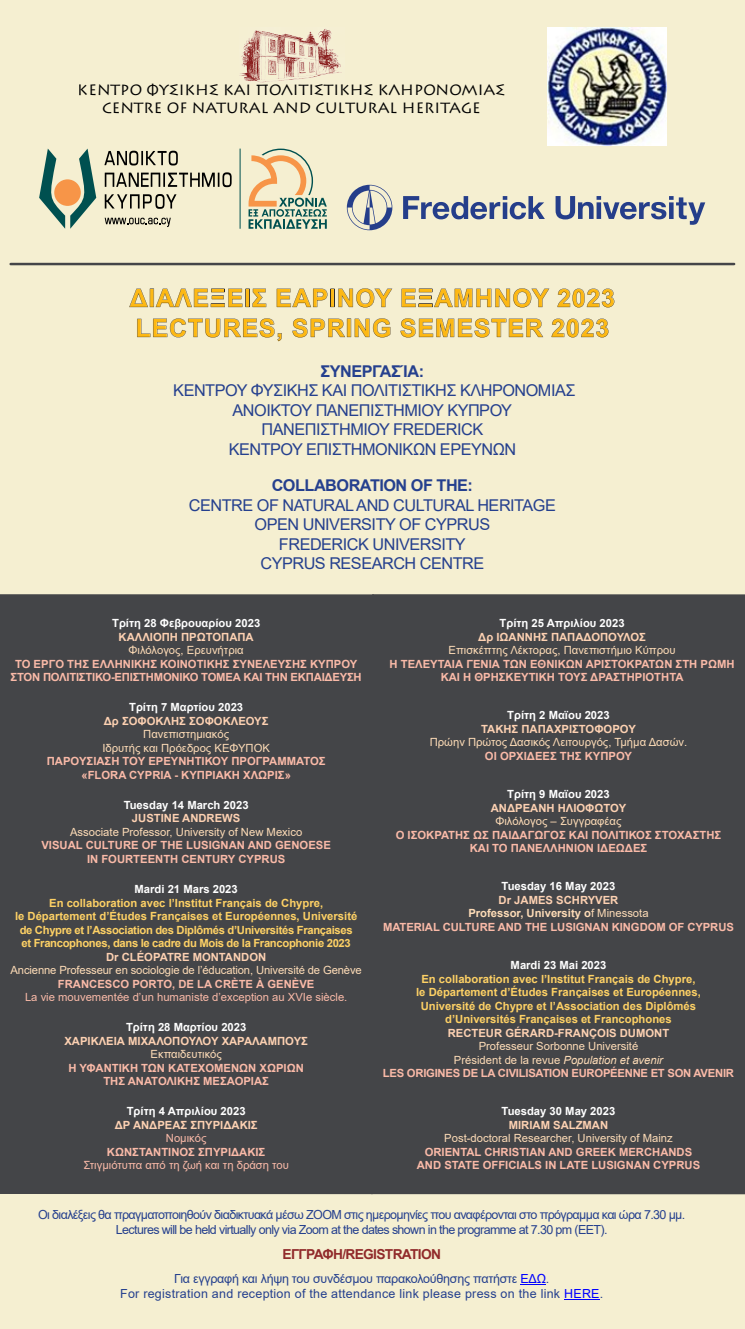
<style>
.page{position:relative;width:745px;height:1329px;background:#fff}
.page>*{position:absolute;margin:0;border:0;box-sizing:border-box;transform-origin:0 0}
.t1{font:700 25px/30px "Arial";letter-spacing:.03em;color:#fdb813}
.t2{font:16.25px/19.5px "Arial";letter-spacing:-.03em;color:#25408e;text-align:center}
.t3{font:700 16.25px "Arial";letter-spacing:-.03em;color:#25408e}
.t4{font:14.88px/17.9px "Lithos Pro";color:#000;text-align:center}
.t5{font:700 13.75px "Arial";letter-spacing:-.05em;color:#912b2b}
.t6{font:12.5px/15px "Arial";letter-spacing:-.05em;color:#25408e;text-align:center}
.t7{font:12.5px/15px "Arial";letter-spacing:.02em;color:#25408e;text-align:center}
.t8{font:700 11.25px/13.5px "Arial";color:#fabaa8;text-align:center}
.t9{font:11.25px/13.5px "Arial";color:#fedcb7;text-align:center}
.t10{font:700 11.25px "Arial";color:#fdd1b2}
.t11{font:700 11.25px/13.5px "Arial";letter-spacing:-.03em;color:#fed165;text-align:center}
.t12{font:700 11.25px/13.5px "Arial";letter-spacing:-.02em;color:#fabaa8;text-align:center}
.t13{font:700 11.25px "Arial";color:#fff}
.t14{font:700 11.25px/13.5px "Arial";color:#fed165;text-align:center}
.t15{font:11.25px "Arial";color:#fabaa8}
.s1{color:#fdd1b2}
.s2{color:#fedcb7}
.s3{font-weight:400;color:#fedcb7}
.s4{font-weight:400;font-style:italic;color:#fedcb7}
.s5{color:#00f}
</style>
<div class="page">
<div style="left:0;top:0;width:744px;height:1329px;background:#f5efd1"></div>
<div style="left:0;top:594px;width:371px;height:600px;background:#444548"></div>
<div style="left:371px;top:594px;width:373px;height:600px;background:#444548"></div>
<svg style="left:129px;top:289px;width:137px;height:18px"></svg>
<svg style="left:277px;top:288px;width:115px;height:19px"></svg>
<svg style="left:401px;top:288px;width:148px;height:19px"></svg>
<svg style="left:557px;top:289px;width:57px;height:18px"></svg>
<svg style="left:137px;top:318px;width:145px;height:23px"></svg>
<svg style="left:292px;top:318px;width:98px;height:19px"></svg>
<svg style="left:400px;top:318px;width:143px;height:19px"></svg>
<svg style="left:551px;top:319px;width:57px;height:18px"></svg>
<img style="left:240px;top:29px;width:102px;height:54px">
<img style="left:547px;top:27px;width:119px;height:118px">
<svg style="left:248px;top:149px;width:79px;height:80px"></svg>
<svg style="left:39px;top:149px;width:57px;height:80px"></svg>
<svg style="left:105px;top:194px;width:71px;height:15px"></svg>
<svg style="left:105px;top:172px;width:126px;height:15px"></svg>
<svg style="left:104px;top:151px;width:74px;height:15px"></svg>
<svg style="left:105px;top:218px;width:66px;height:9px"></svg>
<hr style="left:240px;top:149px;width:1px;height:80px;background:#005050">
<svg style="left:347px;top:185px;width:45px;height:45px"></svg>
<svg style="left:403px;top:196px;width:141px;height:23px"></svg>
<svg style="left:555px;top:196px;width:150px;height:29px"></svg>
<hr style="left:11px;top:263px;width:722px;height:2px;background:#444548">
<svg style="left:520px;top:1284px;width:25px;height:1px"></svg>
<hr style="left:564px;top:1299px;width:35px;height:1px;background:#00f">
<h3 class="t4" style="left:78px;top:83px;width:428px">ΚΕΝΤΡΟ ΦΥΣΙΚΗΣ ΚΑΙ ΠΟΛΙΤΙΣΤΙΚΗΣ ΚΛΗΡΟΝΟΜΙΑΣ<br>CENTRE OF NATURAL AND CULTURAL HERITAGE</h3>
<h1 class="t1" style="left:130px;top:285px;width:486px">ΔΙΑΛΕΞΕΙΣ ΕΑΡΙΝΟΥ ΕΞΑΜΗΝΟΥ 2023<br>LECTURES, SPRING SEMESTER 2023</h1>
<h2 class="t3" style="left:320px;top:365px;width:105px">ΣΥΝΕΡΓΑΣΊΑ:</h2>
<h2 class="t2" style="left:173px;top:382px;width:403px">ΚΕΝΤΡΟΥ ΦΥΣΙΚΗΣ ΚΑΙ ΠΟΛΙΤΙΣΤΙΚΗΣ ΚΛΗΡΟΝΟΜΙΑΣ ΑΝΟΙΚΤΟΥ ΠΑΝΕΠΙΣΤΗΜΙΟΥ ΚΥΠΡΟΥ ΠΑΝΕΠΙΣΤΗΜΙΟΥ FREDERICK<br>ΚΕΝΤΡΟΥ ΕΠΙΣΤΗΜΟΝΙΚΩΝ ΕΡΕΥΝΩΝ</h2>
<h2 class="t3" style="left:271px;top:479px;width:203px">COLLABORATION OF THE:</h2>
<h2 class="t2" style="left:189px;top:497px;width:368px">CENTRE OF NATURAL AND CULTURAL HERITAGE<br>OPEN UNIVERSITY OF CYPRUS<br>FREDERICK UNIVERSITY<br>CYPRUS RESEARCH CENTRE</h2>
<p class="t13" style="left:112px;top:619px;width:150px">Τρίτη 28 Φεβρουαρίου 2023</p>
<p class="t10" style="left:118px;top:632px;width:137px">ΚΑΛΛΙΟΠΗ ΠΡΩΤΟΠΑΠΑ</p>
<p class="t9" style="left:129px;top:644px;width:117px">Φιλόλογος, Ερευνήτρια</p>
<p class="t12" style="left:11px;top:658px;width:352px">ΤΟ ΕΡΓΟ ΤΗΣ ΕΛΛΗΝΙΚΗΣ ΚΟΙΝΟΤΙΚΗΣ ΣΥΝΕΛΕΥΣΗΣ ΚΥΠΡΟΥ<br>ΣΤΟΝ ΠΟΛΙΤΙΣΤΙΚΟ-ΕΠΙΣΤΗΜΟΝΙΚΟ ΤΟΜΕΑ ΚΑΙ ΤΗΝ ΕΚΠΑΙΔΕΥΣΗ</p>
<p class="t13" style="left:499px;top:619px;width:126px">Τρίτη 25 Απριλίου 2023</p>
<p class="t10" style="left:478px;top:632px;width:169px">Δρ ΙΩΑΝΝΗΣ ΠΑΠΑΔΟΠΟΥΛΟΣ</p>
<p class="t9" style="left:448px;top:644px;width:228px">Επισκέπτης Λέκτορας, Πανεπιστήμιο Κύπρου</p>
<p class="t8" style="left:389px;top:658px;width:346px">Η ΤΕΛΕΥΤΑΙΑ ΓΕΝΙΑ ΤΩΝ ΕΘΝΙΚΩΝ ΑΡΙΣΤΟΚΡΑΤΩΝ ΣΤΗ ΡΩΜΗ<br>ΚΑΙ Η ΘΡΗΣΚΕΥΤΙΚΗ ΤΟΥΣ ΔΡΑΣΤΗΡΙΟΤΗΤΑ</p>
<p class="t13" style="left:507px;top:711px;width:104px">Τρίτη 2 Μαϊου 2023</p>
<p class="t10" style="left:481px;top:725px;width:156px">ΤΑΚΗΣ ΠΑΠΑΧΡΙΣΤΟΦΟΡΟΥ</p>
<p class="t9" style="left:429px;top:737px;width:259px">Πρώην Πρώτος Δασικός Λειτουργός, Τμήμα Δασών.</p>
<p class="t8" style="left:485px;top:750px;width:148px">ΟΙ ΟΡΧΙΔΕΕΣ ΤΗΣ ΚΥΠΡΟΥ</p>
<p class="t13" style="left:507px;top:790px;width:104px">Τρίτη 9 Μαϊου 2023</p>
<p class="t10" style="left:490px;top:803px;width:137px">ΑΝΔΡΕΑΝΗ ΗΛΙΟΦΩΤΟΥ</p>
<p class="t9" style="left:495px;top:815px;width:127px">Φιλόλογος – Συγγραφέας</p>
<p class="t8" style="left:395px;top:829px;width:327px">Ο ΙΣΟΚΡΑΤΗΣ ΩΣ ΠΑΙΔΑΓΩΓΟΣ ΚΑΙ ΠΟΛΙΤΙΚΟΣ ΣΤΟΧΑΣΤΗΣ<br>ΚΑΙ ΤΟ ΠΑΝΕΛΛΗΝΙΟΝ ΙΔΕΩΔΕΣ</p>
<p class="t13" style="left:501px;top:882px;width:115px">Tuesday 16 May 2023</p>
<p class="t8" style="left:383px;top:894px;width:352px"><span class="s1">Dr JAMES SCHRYVER<br></span><span class="s2">Professor, University o</span><span class="s3">f Minessota<br></span>MATERIAL CULTURE AND THE LUSIGNAN KINGDOM OF CYPRUS</p>
<p class="t13" style="left:510px;top:961px;width:97px">Mardi 23 Mai 2023</p>
<p class="t14" style="left:416px;top:973px;width:286px">En collaboration avec l’Institut Français de Chypre, le Département d’Études Françaises et Européennes, Université de Chypre et l’Association des Diplômés d’Universités Françaises et Francophones</p>
<p class="t10" style="left:447px;top:1028px;width:223px">RECTEUR GÉRARD-FRANÇOIS DUMONT</p>
<p class="t12" style="left:383px;top:1040px;width:352px"><span class="s3">Professeur Sorbonne Université<br>Président de la rеvue</span> <span class="s4">Population et avenir<br></span>LES ORIGINES DE LA CIVILISATION EUROPÉENNE ET SON AVENIR</p>
<p class="t13" style="left:501px;top:1107px;width:115px">Tuesday 30 May 2023</p>
<p class="t10" style="left:508px;top:1121px;width:101px">MIRIAM SALZMAN</p>
<p class="t9" style="left:444px;top:1133px;width:230px">Post-doctoral Researcher, University of Mainz</p>
<p class="t8" style="left:416px;top:1146px;width:285px">ORIENTAL CHRISTIAN AND GREEK MERCHANDS<br>AND STATE OFFICIALS IN LATE LUSIGNAN CYPRUS</p>
<p class="t13" style="left:129px;top:703px;width:116px">Τρίτη 7 Μαρτίου 2023</p>
<p class="t10" style="left:104px;top:717px;width:166px">Δρ ΣΟΦΟΚΛΗΣ ΣΟΦΟΚΛΕΟΥΣ</p>
<p class="t9" style="left:102px;top:729px;width:169px">Πανεπιστημιακός<br>Ιδρυτής και Πρόεδρος ΚΕΦΥΠΟΚ</p>
<p class="t8" style="left:47px;top:756px;width:280px">ΠΑΡΟΥΣΙΑΣΗ ΤΟΥ ΕΡΕΥΝΗΤΙΚΟΥ ΠΡΟΓΡΑΜΜΑΤΟΣ «FLORA CYPRIA - ΚΥΠΡΙΑΚΗ ΧΛΩΡΙΣ»</p>
<p class="t13" style="left:124px;top:801px;width:126px">Tuesday 14 March 2023</p>
<p class="t10" style="left:132px;top:814px;width:110px">JUSTINE ANDREWS</p>
<p class="t9" style="left:70px;top:826px;width:233px">Associate Professor, University of New Mexico</p>
<p class="t8" style="left:41px;top:840px;width:291px">VISUAL CULTURE OF THE LUSIGNAN AND GENOESE<br>IN FOURTEENTH CENTURY CYPRUS</p>
<p class="t13" style="left:134px;top:885px;width:105px">Mardi 21 Mars 2023</p>
<p class="t11" style="left:15px;top:897px;width:343px">En collaboration avec l’Institut Français de Chypre,<br>le Département d’Études Françaises et Européennes, Université de Chypre et l’Association des Diplômés d’Universités Françaises et Francophones, dans le cadre du Mois de la Francophonie 2023</p>
<p class="t10" style="left:106px;top:952px;width:161px">Dr CLÉOPATRE MONTANDON</p>
<p class="t9" style="left:11px;top:964px;width:352px">Ancienne Professeur en sociologie de l’éducation, Université de Genève</p>
<p class="t8" style="left:58px;top:978px;width:258px">FRANCESCO PORTO, DE LA CRÈTE À GENÈVE</p>
<p class="t15" style="left:25px;top:993px;width:324px">La vie mouvementée d’un humaniste d’exception au XVIe siècle.</p>
<p class="t13" style="left:126px;top:1023px;width:122px">Τρίτη 28 Μαρτίου 2023</p>
<p class="t10" style="left:64px;top:1037px;width:245px">ΧΑΡΙΚΛΕΙΑ ΜΙΧΑΛΟΠΟΥΛΟΥ ΧΑΡΑΛΑΜΠΟΥΣ</p>
<p class="t9" style="left:150px;top:1049px;width:73px">Εκπαιδευτικός</p>
<p class="t8" style="left:68px;top:1062px;width:237px">Η ΥΦΑΝΤΙΚΗ ΤΩΝ ΚΑΤΕΧΟΜΕΝΩΝ ΧΩΡΙΩΝ<br>ΤΗΣ ΑΝΑΤΟΛΙΚΗΣ ΜΕΣΑΟΡΙΑΣ</p>
<p class="t13" style="left:127px;top:1107px;width:120px">Τρίτη 4 Απριλίου 2023</p>
<p class="t10" style="left:115px;top:1121px;width:144px">ΔΡ ΑΝΔΡΕΑΣ ΣΠΥΡΙΔΑΚΙΣ</p>
<p class="t15" style="left:166px;top:1134px;width:42px">Νομικός</p>
<p class="t8" style="left:107px;top:1146px;width:160px">ΚΩΝΣΤΑΝΤΙΝΟΣ ΣΠΥΡΙΔΑΚΙΣ</p>
<p class="t15" style="left:83px;top:1161px;width:207px">Στιγμιότυπα από τη ζωή και τη δράση του</p>
<p class="t6" style="left:38px;top:1209px;width:648px">Oι διαλέξεις θα πραγματοποιηθούν διαδικτυακά μέσω ΖΟΟΜ στις ημερομηνίες που αναφέρονται στο πρόγραμμα και ώρα 7.30 μμ.<br>Lectures will be held virtually only via Zoom at the dates shown in the programme at 7.30 pm (EET).</p>
<p class="t5" style="left:282px;top:1249px;width:160px">ΕΓΓΡΑΦΗ/REGISTRATION</p>
<p class="t7" style="left:120px;top:1272px;width:484px">Για εγγραφή και λήψη του συνδέσμου παρακολούθησης πατήστε <span class="s5">ΕΔΩ</span>.<br>For registration and reception of the attendance link please press on the link <span class="s5">HERE</span>.</p>
</div>
